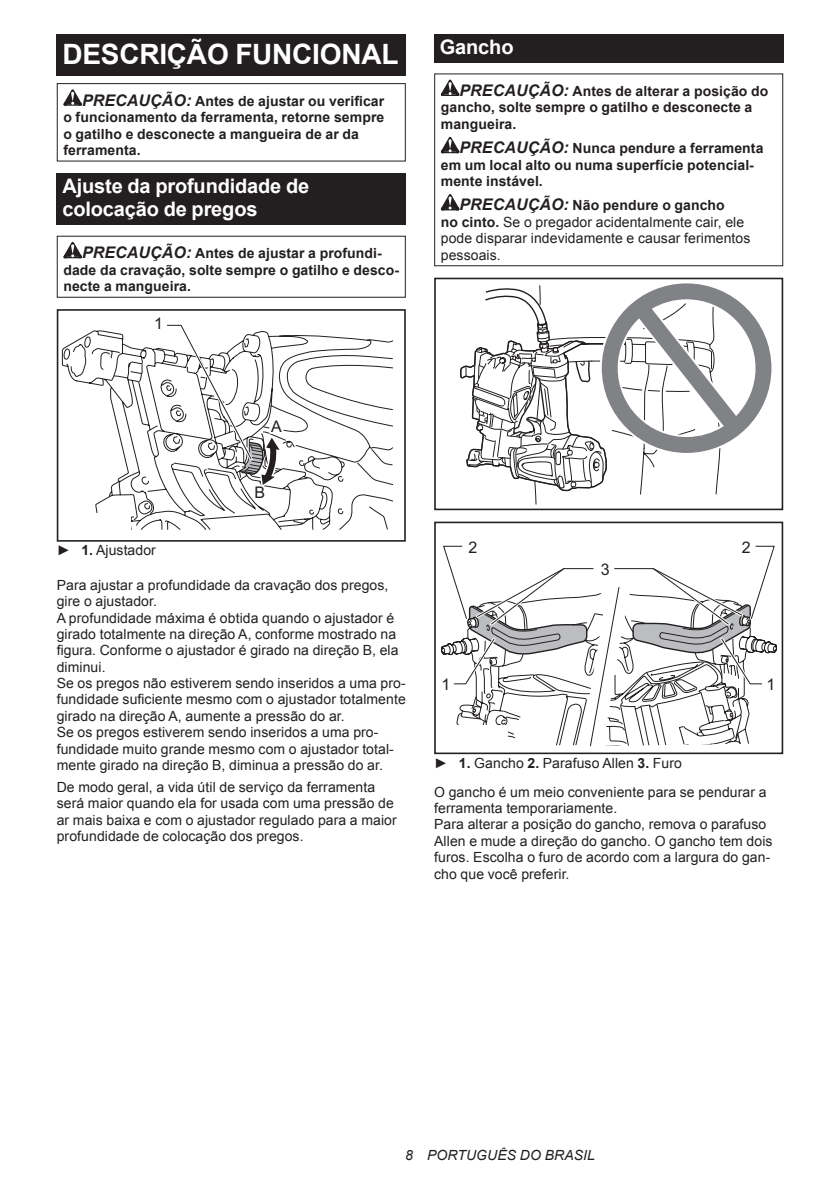
<style>
.page{position:relative;width:840px;height:1191px;background:#fff}
.page>*{position:absolute;margin:0;border:0;box-sizing:border-box;transform-origin:0 0}
.t1{font:700 28px "Arial";letter-spacing:-.01em;color:#fff}
.t2{font:700 20px/23.4px "Arial";letter-spacing:-.01em;color:#fff}
.t3{font:16px "Arial";color:#231f20}
.t4{font:14px/16.4px "Arial";letter-spacing:.005em;color:#231f20}
.t5{font:700 14px/16.4px "Arial";letter-spacing:.005em;color:#231f20}
.t6{font:italic 14px "Arial";letter-spacing:.005em;color:#231f20}
.s1{font-style:italic;font-size:16px}
.s2{font-weight:700;font-style:italic;font-size:16px}
.s3{font-weight:700}
</style>
<div class="page">
<div style="left:57px;top:34px;width:348px;height:41px;background:#231f20"></div>
<svg style="left:63px;top:89px;width:19px;height:17px"></svg>
<div style="left:57px;top:83px;width:348px;height:79px;border:1px solid #231f20"></div>
<div style="left:57px;top:173px;width:348px;height:52px;background:#231f20"></div>
<svg style="left:63px;top:242px;width:19px;height:16px"></svg>
<div style="left:57px;top:236px;width:348px;height:62px;border:1px solid #231f20"></div>
<svg style="left:62px;top:330px;width:331px;height:200px"></svg>
<div style="left:57px;top:513px;width:73px;height:28px;background:#fff"></div>
<div style="left:57px;top:309px;width:348px;height:232px;border:2px solid #231f20"></div>
<svg style="left:164px;top:324px;width:121px;height:166px"></svg>
<div style="left:434px;top:34px;width:348px;height:29px;background:#231f20"></div>
<svg style="left:440px;top:80px;width:19px;height:16px"></svg>
<svg style="left:440px;top:137px;width:19px;height:16px"></svg>
<svg style="left:440px;top:194px;width:19px;height:16px"></svg>
<svg style="left:460px;top:283px;width:312px;height:222px"></svg>
<div style="left:434px;top:482px;width:73px;height:28px;background:#fff"></div>
<div style="left:434px;top:278px;width:348px;height:232px;border:2px solid #231f20"></div>
<div style="left:434px;top:521px;width:348px;height:233px;border:2px solid #231f20"></div>
<svg style="left:441px;top:545px;width:336px;height:202px"></svg>
<h1 class="t1" style="left:62px;top:35px;width:337px">DESCRIÇÃO FUNCIONAL</h1>
<p class="t5" style="left:63px;top:93px;width:322px;text-indent:19px"><span class="s1">PRECAUÇÃO:</span> Antes de ajustar ou verificar o funcionamento da ferramenta, retorne sempre o gatilho e desconecte a mangueira de ar da ferramenta.</p>
<h2 class="t2" style="left:62px;top:175px;width:248px">Ajuste da profundidade de colocação de pregos</h2>
<p class="t5" style="left:63px;top:246px;width:337px;text-indent:19px"><span class="s1">PRECAUÇÃO:</span> Antes de ajustar a profundi&shy;dade da cravação, solte sempre o gatilho e desco&shy;necte a mangueira.</p>
<p class="t3" style="left:154px;top:312px;width:10px">1</p>
<h2 class="t2" style="left:439px;top:36px;width:75px">Gancho</h2>
<p class="t5" style="left:440px;top:83px;width:329px;text-indent:19px"><span class="s1">PRECAUÇÃO:</span> Antes de alterar a posição do gancho, solte sempre o gatilho e desconecte a mangueira.</p>
<p class="t5" style="left:440px;top:140px;width:324px;text-indent:19px"><span class="s1">PRECAUÇÃO:</span> Nunca pendure a ferramenta em um local alto ou numa superfície potencial&shy;mente instável.</p>
<p class="t4" style="left:440px;top:197px;width:311px;text-indent:19px"><span class="s2">PRECAUÇÃO:</span> <span class="s3">Não pendure o gancho<br>no cinto.</span> Se o pregador acidentalmente cair, ele pode disparar indevidamente e causar ferimentos pessoais.</p>
<p class="t3" style="left:271px;top:416px;width:12px">A</p>
<p class="t3" style="left:254px;top:481px;width:12px">B</p>
<p class="t4" style="left:57px;top:542px;width:101px">► <span class="s3">1.</span> Ajustador</p>
<p class="t4" style="left:57px;top:577px;width:350px">Para ajustar a profundidade da cravação dos pregos, gire o ajustador.<br>A profundidade máxima é obtida quando o ajustador é girado totalmente na direção A, conforme mostrado na figura. Conforme o ajustador é girado na direção B, ela diminui.<br>Se os pregos não estiverem sendo inseridos a uma pro&shy;fundidade suficiente mesmo com o ajustador totalmente girado na direção A, aumente a pressão do ar.<br>Se os pregos estiverem sendo inseridos a uma pro&shy;fundidade muito grande mesmo com o ajustador total&shy;mente girado na direção B, diminua a pressão do ar.</p>
<p class="t4" style="left:57px;top:779px;width:341px">De modo geral, a vida útil de serviço da ferramenta será maior quando ela for usada com uma pressão de ar mais baixa e com o ajustador regulado para a maior profundidade de colocação dos pregos.</p>
<p class="t3" style="left:468px;top:537px;width:10px">2</p>
<p class="t3" style="left:600px;top:558px;width:10px">3</p>
<p class="t3" style="left:741px;top:537px;width:10px">2</p>
<p class="t3" style="left:441px;top:674px;width:10px">1</p>
<p class="t3" style="left:766px;top:674px;width:10px">1</p>
<p class="t4" style="left:434px;top:748px;width:333px;line-height:28.8px">► <span class="s3">1.</span> Gancho <span class="s3">2.</span> Parafuso Allen <span class="s3">3.</span> Furo<br>O gancho é um meio conveniente para se pendurar a</p>
<p class="t4" style="left:434px;top:800px;width:339px">ferramenta temporariamente.<br>Para alterar a posição do gancho, remova o parafuso Allen e mude a direção do gancho. O gancho tem dois furos. Escolha o furo de acordo com a largura do gan&shy;cho que você preferir.</p>
<p class="t6" style="left:405px;top:1146px;width:191px">8 PORTUGUÊS DO BRASIL</p>
</div>
